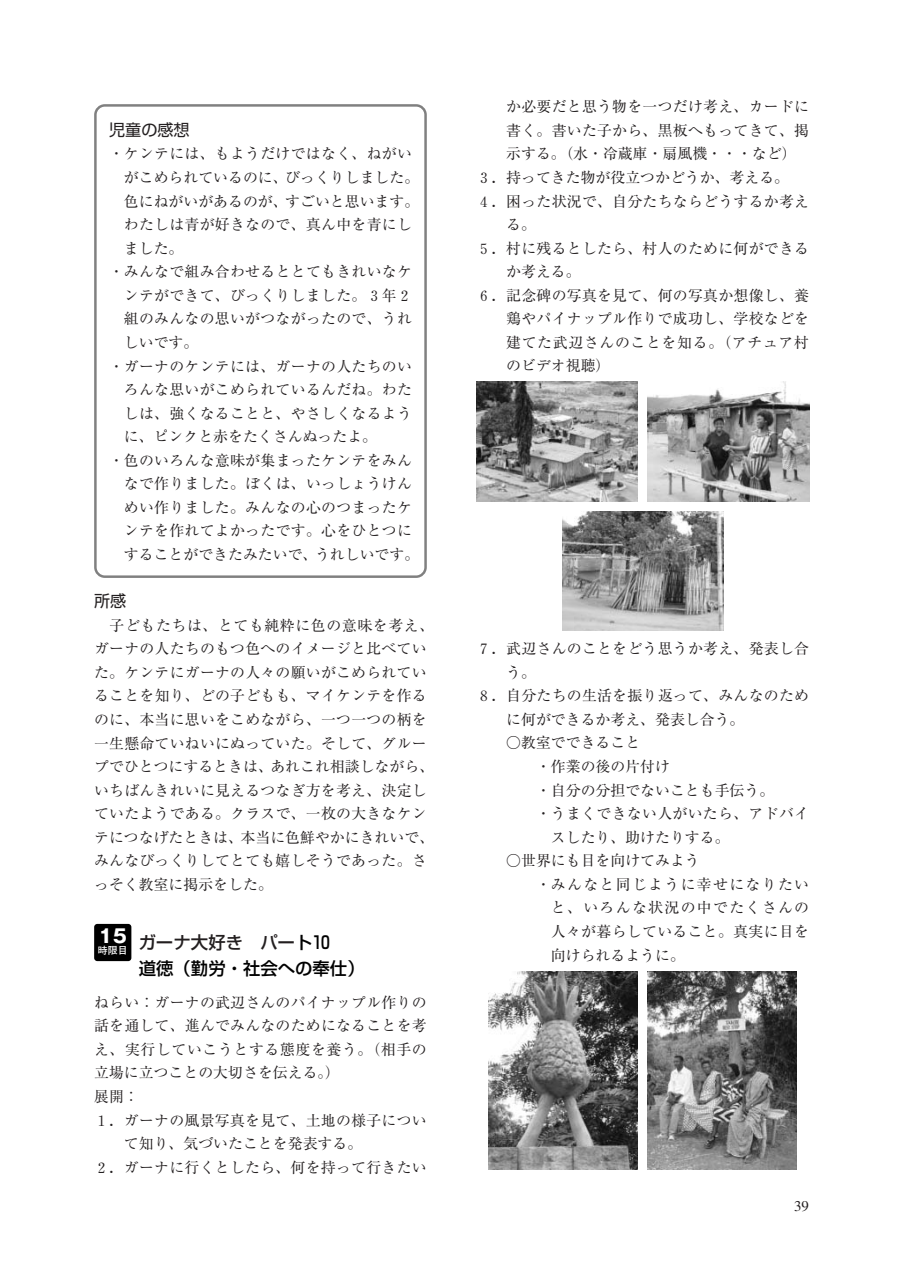
<style>
.page{position:relative;width:902px;height:1274px;background:#fff}
.page>*{position:absolute;margin:0;border:0;box-sizing:border-box;transform-origin:0 0}
.t1{font:700 18.55px "Gothic MB101";color:#fff}
.t2{font:500 17.32px/26.1px "Shin Go";color:#000}
.t3{font:16.1px "Shin Go";color:#231f20}
.t4{font:14.88px/23.6px "Ryumin";letter-spacing:.02em;color:#231f20}
.t5{font:14.88px "Ryumin";color:#231f20}
.t6{font:14.88px "Ryumin";letter-spacing:.09em;color:#231f20}
.t7{font:14.88px "Ryumin";letter-spacing:.04em;color:#231f20}
.t8{font:14.88px "Ryumin";letter-spacing:.045em;color:#231f20}
.t9{font:14.88px "Times";color:#231f20}
.t10{font:700 9.97px "Futo Go B101";color:#fff}
.s1{color:#231f20}
</style>
<div class="page">
<div style="left:94px;top:924px;width:37px;height:37px;background:#000;border-radius:3px"></div>
<div style="left:94px;top:104px;width:332px;height:474px;border:2px solid #808080;border-radius:9px"></div>
<img style="left:476px;top:382px;width:161px;height:119px">
<img style="left:647px;top:382px;width:161px;height:119px">
<img style="left:562px;top:512px;width:161px;height:119px">
<img style="left:488px;top:972px;width:149px;height:197px">
<img style="left:647px;top:972px;width:149px;height:197px">
<p class="t3" style="left:109px;top:124px;width:82px">児童の感想</p>
<p class="t4" style="left:109px;top:144px;width:304px">・ケンテには、もようだけではなく、ねがい</p>
<p class="t5" style="left:124px;top:172px;width:297px">がこめられているのに、びっくりしました。</p>
<p class="t5" style="left:124px;top:196px;width:297px">色にねがいがあるのが、すごいと思います。</p>
<p class="t4" style="left:124px;top:215px;width:289px">わたしは青が好きなので、真ん中を青にし</p>
<p class="t4" style="left:124px;top:238px;width:61px">ました。</p>
<p class="t4" style="left:109px;top:262px;width:304px">・みんなで組み合わせるととてもきれいなケ</p>
<p class="t4" style="left:124px;top:285px;width:289px">ンテができて、びっくりしました。３年２</p>
<p class="t4" style="left:124px;top:309px;width:289px">組のみんなの思いがつながったので、うれ</p>
<p class="t4" style="left:124px;top:333px;width:76px">しいです。</p>
<p class="t4" style="left:109px;top:356px;width:304px">・ガーナのケンテには、ガーナの人たちのい</p>
<p class="t4" style="left:124px;top:380px;width:289px">ろんな思いがこめられているんだね。わた</p>
<p class="t4" style="left:124px;top:403px;width:289px">しは、強くなることと、やさしくなるよう</p>
<p class="t5" style="left:124px;top:431px;width:254px">に、ピンクと赤をたくさんぬったよ。</p>
<p class="t4" style="left:109px;top:450px;width:304px">・色のいろんな意味が集まったケンテをみん</p>
<p class="t4" style="left:124px;top:474px;width:289px">なで作りました。ぼくは、いっしょうけん</p>
<p class="t4" style="left:124px;top:497px;width:289px">めい作りました。みんなの心のつまったケ</p>
<p class="t4" style="left:124px;top:521px;width:289px">ンテを作れてよかったです。心をひとつに</p>
<p class="t5" style="left:124px;top:549px;width:297px">することができたみたいで、うれしいです。</p>
<p class="t3" style="left:94px;top:595px;width:34px">所感</p>
<p class="t4" style="left:94px;top:615px;width:341px;text-indent:15px">子どもたちは、とても純粋に色の意味を考え、ガーナの人たちのもつ色へのイメージと比べていた。ケンテにガーナの人々の願いがこめられていることを知り、どの子どもも、マイケンテを作るのに、本当に思いをこめながら、一つ一つの柄を一生懸命ていねいにぬっていた。そして、グループでひとつにするときは、あれこれ相談しながら、いちばんきれいに見えるつなぎ方を考え、決定していたようである。クラスで、一枚の大きなケンテにつなげたときは、本当に色鮮やかにきれいで、みんなびっくりしてとても嬉しそうであった。さっそく教室に掲示をした。</p>
<p class="t1" style="left:99px;top:929px;width:30px">15</p>
<p class="t10" style="left:98px;top:946px;width:31px">時限目</p>
<p class="t2" style="left:139px;top:931px;width:227px"><span class="s1">ガーナ大好き　パー</span>ト１０<br>道徳（勤労・社会への奉仕）</p>
<p class="t4" style="left:94px;top:992px;width:334px">ねらい：ガーナの武辺さんのパイナップル作りの</p>
<p class="t4" style="left:94px;top:1016px;width:334px">話を通して、進んでみんなのためになることを考</p>
<p class="t7" style="left:94px;top:1044px;width:334px">え、実行していこうとする態度を養う。（相手の</p>
<p class="t5" style="left:94px;top:1068px;width:247px">立場に立つことの大切さを伝える。）</p>
<p class="t4" style="left:94px;top:1087px;width:46px">展開：</p>
<p class="t4" style="left:94px;top:1110px;width:334px">１．ガーナの風景写真を見て、土地の様子につい</p>
<p class="t5" style="left:124px;top:1138px;width:240px">て知り、気づいたことを発表する。</p>
<p class="t4" style="left:94px;top:1157px;width:334px">２．ガーナに行くとしたら、何を持って行きたい</p>
<p class="t4" style="left:506px;top:97px;width:304px">か必要だと思う物を一つだけ考え、カードに</p>
<p class="t4" style="left:506px;top:120px;width:304px">書く。書いた子から、黒板へもってきて、掲</p>
<p class="t5" style="left:506px;top:149px;width:292px">示する。（水・冷蔵庫・扇風機・・・など）</p>
<p class="t5" style="left:476px;top:172px;width:314px">３．持ってきた物が役立つかどうか、考える。</p>
<p class="t4" style="left:476px;top:191px;width:334px">４．困った状況で、自分たちならどうするか考え</p>
<p class="t4" style="left:506px;top:215px;width:31px">る。</p>
<p class="t4" style="left:476px;top:238px;width:334px">５．村に残るとしたら、村人のために何ができる</p>
<p class="t4" style="left:506px;top:262px;width:76px">か考える。</p>
<p class="t4" style="left:476px;top:285px;width:334px">６．記念碑の写真を見て、何の写真か想像し、養</p>
<p class="t4" style="left:506px;top:309px;width:304px">鶏やパイナップル作りで成功し、学校などを</p>
<p class="t8" style="left:506px;top:337px;width:304px">建てた武辺さんのことを知る。（アチュア村</p>
<p class="t4" style="left:506px;top:356px;width:106px">のビデオ視聴）</p>
<p class="t4" style="left:476px;top:639px;width:334px">７．武辺さんのことをどう思うか考え、発表し合</p>
<p class="t4" style="left:506px;top:662px;width:31px">う。</p>
<p class="t4" style="left:476px;top:686px;width:334px">８．自分たちの生活を振り返って、みんなのため</p>
<p class="t5" style="left:506px;top:714px;width:240px">に何ができるか考え、発表し合う。</p>
<p class="t5" style="left:506px;top:738px;width:135px">○教室でできること</p>
<p class="t5" style="left:536px;top:761px;width:135px">・作業の後の片付け</p>
<p class="t5" style="left:536px;top:785px;width:240px">・自分の分担でないことも手伝う。</p>
<p class="t4" style="left:536px;top:804px;width:274px">・うまくできない人がいたら、アドバイ</p>
<p class="t5" style="left:550px;top:832px;width:180px">スしたり、助けたりする。</p>
<p class="t5" style="left:506px;top:856px;width:195px">○世界にも目を向けてみよう</p>
<p class="t6" style="left:536px;top:879px;width:274px">・みんなと同じように幸せになりたい</p>
<p class="t6" style="left:550px;top:903px;width:260px">と、いろんな状況の中でたくさんの</p>
<p class="t4" style="left:550px;top:922px;width:260px">人々が暮らしていること。真実に目を</p>
<p class="t5" style="left:550px;top:950px;width:135px">向けられるように。</p>
<p class="t9" style="left:794px;top:1200px;width:16px">39</p>
</div>
